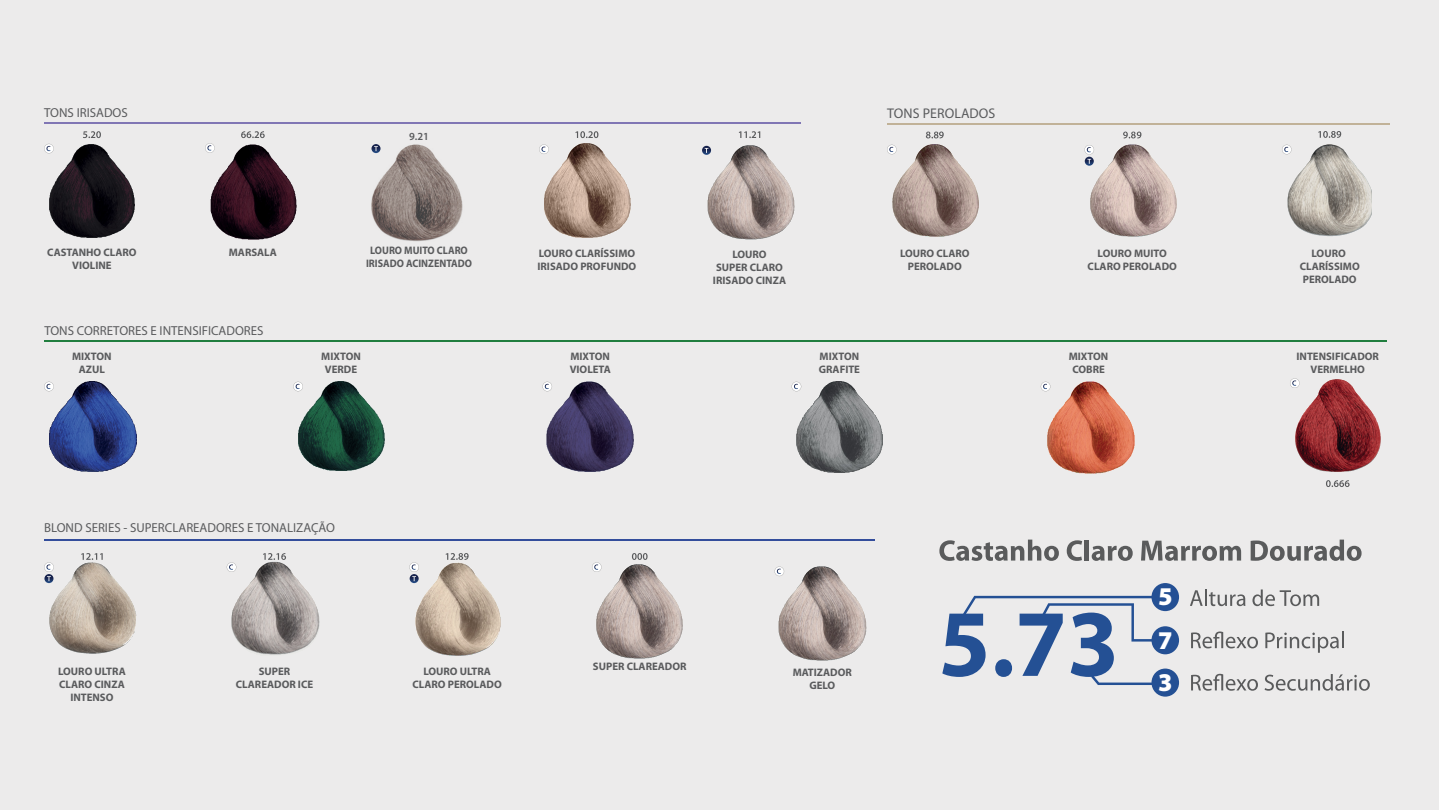
<style>
.page{position:relative;width:1440px;height:810px;background:#fff}
.page>*{position:absolute;margin:0;border:0;box-sizing:border-box;transform-origin:0 0}
.t1{font:900 25.65px/43.9px "Myriad Pro";color:#fff}
.t2{font:14.02px "Myriad Pro";letter-spacing:.005em;color:#5a5b5d}
.t3{font:13.05px "Myriad Pro";color:#5a5b5d}
.t4{font:700 10.88px/13px "Myriad Pro";color:#5a5b5d;text-align:center}
.t5{font:700 10.88px/13px "Myriad Pro";color:#5a5b5d;text-align:center;scale:.92 1}
.t6{font:600 10.88px "Myriad Pro";color:#5a5b5d}
</style>
<div class="page">
<div style="left:0;top:0;width:1438px;height:810px;background:#ecebeb"></div>
<hr style="left:887px;top:123px;width:503px;height:2px;background:#c1b298">
<svg style="left:926px;top:132px;width:18px;height:6px"></svg>
<svg style="left:887px;top:145px;width:5px;height:9px"></svg>
<svg style="left:1123px;top:132px;width:18px;height:6px"></svg>
<svg style="left:1084px;top:145px;width:6px;height:21px"></svg>
<svg style="left:1318px;top:131px;width:23px;height:7px"></svg>
<svg style="left:1282px;top:145px;width:5px;height:9px"></svg>
<hr style="left:44px;top:122px;width:757px;height:2px;background:#8076b4">
<svg style="left:83px;top:131px;width:18px;height:7px"></svg>
<svg style="left:44px;top:144px;width:6px;height:9px"></svg>
<svg style="left:241px;top:131px;width:24px;height:7px"></svg>
<svg style="left:205px;top:143px;width:4px;height:10px"></svg>
<svg style="left:575px;top:131px;width:23px;height:7px"></svg>
<svg style="left:539px;top:144px;width:6px;height:10px"></svg>
<svg style="left:739px;top:131px;width:21px;height:7px"></svg>
<svg style="left:702px;top:146px;width:5px;height:9px"></svg>
<hr style="left:44px;top:340px;width:1343px;height:2px;background:#217e3f">
<svg style="left:44px;top:382px;width:6px;height:9px"></svg>
<svg style="left:293px;top:382px;width:6px;height:9px"></svg>
<svg style="left:542px;top:382px;width:5px;height:9px"></svg>
<svg style="left:792px;top:382px;width:4px;height:9px"></svg>
<svg style="left:1041px;top:382px;width:6px;height:9px"></svg>
<svg style="left:1326px;top:480px;width:24px;height:7px"></svg>
<svg style="left:1290px;top:378px;width:7px;height:10px"></svg>
<hr style="left:44px;top:539px;width:831px;height:2px;background:#334d9b">
<svg style="left:81px;top:553px;width:22px;height:7px"></svg>
<svg style="left:44px;top:562px;width:7px;height:21px"></svg>
<svg style="left:263px;top:553px;width:23px;height:7px"></svg>
<svg style="left:227px;top:562px;width:4px;height:10px"></svg>
<svg style="left:446px;top:553px;width:23px;height:7px"></svg>
<svg style="left:409px;top:562px;width:7px;height:21px"></svg>
<svg style="left:775px;top:567px;width:4px;height:9px"></svg>
<svg style="left:632px;top:553px;width:16px;height:7px"></svg>
<svg style="left:592px;top:562px;width:8px;height:10px"></svg>
<svg style="left:939px;top:540px;width:120px;height:21px"></svg>
<svg style="left:1067px;top:540px;width:15px;height:21px"></svg>
<hr style="left:1085px;top:540px;width:4px;height:21px;background:#5a5b5c">
<svg style="left:1092px;top:546px;width:41px;height:15px"></svg>
<svg style="left:1141px;top:541px;width:100px;height:20px"></svg>
<svg style="left:1251px;top:540px;width:111px;height:21px"></svg>
<svg style="left:1190px;top:589px;width:55px;height:17px"></svg>
<svg style="left:1252px;top:589px;width:67px;height:17px"></svg>
<svg style="left:1191px;top:632px;width:67px;height:16px"></svg>
<svg style="left:1265px;top:632px;width:79px;height:21px"></svg>
<svg style="left:1191px;top:674px;width:67px;height:17px"></svg>
<svg style="left:1265px;top:674px;width:105px;height:17px"></svg>
<div style="left:1152px;top:583px;width:27px;height:28px;background:#245094;border-radius:50%"></div>
<div style="left:1152px;top:626px;width:27px;height:28px;background:#245094;border-radius:50%"></div>
<div style="left:1152px;top:669px;width:27px;height:28px;background:#245094;border-radius:50%"></div>
<svg style="left:942px;top:596px;width:211px;height:89px"></svg>
<img style="left:50px;top:144px;width:84px;height:94px">
<img style="left:209px;top:143px;width:88px;height:96px">
<img style="left:545px;top:144px;width:85px;height:93px">
<img style="left:707px;top:146px;width:88px;height:93px">
<img style="left:892px;top:145px;width:86px;height:91px">
<img style="left:1090px;top:145px;width:86px;height:91px">
<img style="left:1287px;top:144px;width:85px;height:93px">
<img style="left:49px;top:563px;width:88px;height:90px">
<img style="left:231px;top:561px;width:88px;height:94px">
<img style="left:415px;top:563px;width:86px;height:93px">
<img style="left:779px;top:567px;width:87px;height:94px">
<img style="left:596px;top:564px;width:86px;height:94px">
<img style="left:1295px;top:379px;width:85px;height:92px">
<img style="left:299px;top:382px;width:85px;height:88px">
<img style="left:50px;top:382px;width:86px;height:90px">
<img style="left:796px;top:382px;width:87px;height:90px">
<img style="left:547px;top:381px;width:87px;height:90px">
<img style="left:1047px;top:381px;width:87px;height:92px">
<img style="left:371px;top:144px;width:92px;height:97px">
<p class="t3" style="left:44px;top:104px;width:85px">TONS IRISADOS</p>
<p class="t2" style="left:887px;top:104px;width:110px">TONS PEROLADOS</p>
<p class="t6" style="left:409px;top:130px;width:21px">9.21</p>
<p class="t5" style="left:366px;top:244px;width:117px">LOURO MUITO CLARO<br>IRISADO ACINZENTADO</p>
<p class="t4" style="left:47px;top:246px;width:91px">CASTANHO CLARO<br>VIOLINE</p>
<p class="t4" style="left:229px;top:245px;width:50px">MARSALA</p>
<p class="t4" style="left:538px;top:246px;width:100px;text-align:left">LOURO CLARÍSSIMO<br>IRISADO PROFUNDO</p>
<p class="t4" style="left:713px;top:248px;width:75px">LOURO<br>SUPER CLARO<br>IRISADO CINZA</p>
<p class="t4" style="left:900px;top:247px;width:71px">LOURO CLARO<br>PEROLADO</p>
<p class="t4" style="left:1088px;top:247px;width:91px">LOURO MUITO<br>CLARO PEROLADO</p>
<p class="t4" style="left:1300px;top:247px;width:62px">LOURO<br>CLARÍSSIMO<br>PEROLADO</p>
<p class="t3" style="left:44px;top:323px;width:221px">TONS CORRETORES E INTENSIFICADORES</p>
<p class="t4" style="left:72px;top:349px;width:41px">MIXTON<br>AZUL</p>
<p class="t4" style="left:321px;top:349px;width:41px">MIXTON<br>VERDE</p>
<p class="t4" style="left:570px;top:349px;width:43px;text-align:left">MIXTON<br>VIOLETA</p>
<p class="t4" style="left:819px;top:349px;width:43px;text-align:left">MIXTON<br>GRAFITE</p>
<p class="t4" style="left:1069px;top:349px;width:41px">MIXTON<br>COBRE</p>
<p class="t4" style="left:1297px;top:350px;width:84px">INTENSIFICADOR<br>VERMELHO</p>
<p class="t3" style="left:44px;top:520px;width:292px">BLOND SERIES - SUPERCLAREADORES E TONALIZAÇÃO</p>
<p class="t4" style="left:593px;top:660px;width:95px">SUPER CLAREADOR</p>
<p class="t4" style="left:58px;top:664px;width:69px">LOURO ULTRA<br>CLARO CINZA<br>INTENSO</p>
<p class="t4" style="left:236px;top:664px;width:79px">SUPER<br>CLAREADOR ICE</p>
<p class="t4" style="left:413px;top:664px;width:91px">LOURO ULTRA<br>CLARO PEROLADO</p>
<p class="t4" style="left:793px;top:665px;width:61px">MATIZADOR<br>GELO</p>
<h1 class="t1" style="left:1158px;top:574px;width:16px">5<br>7</h1>
<h1 class="t1" style="left:1158px;top:659px;width:16px">3</h1>
</div>
